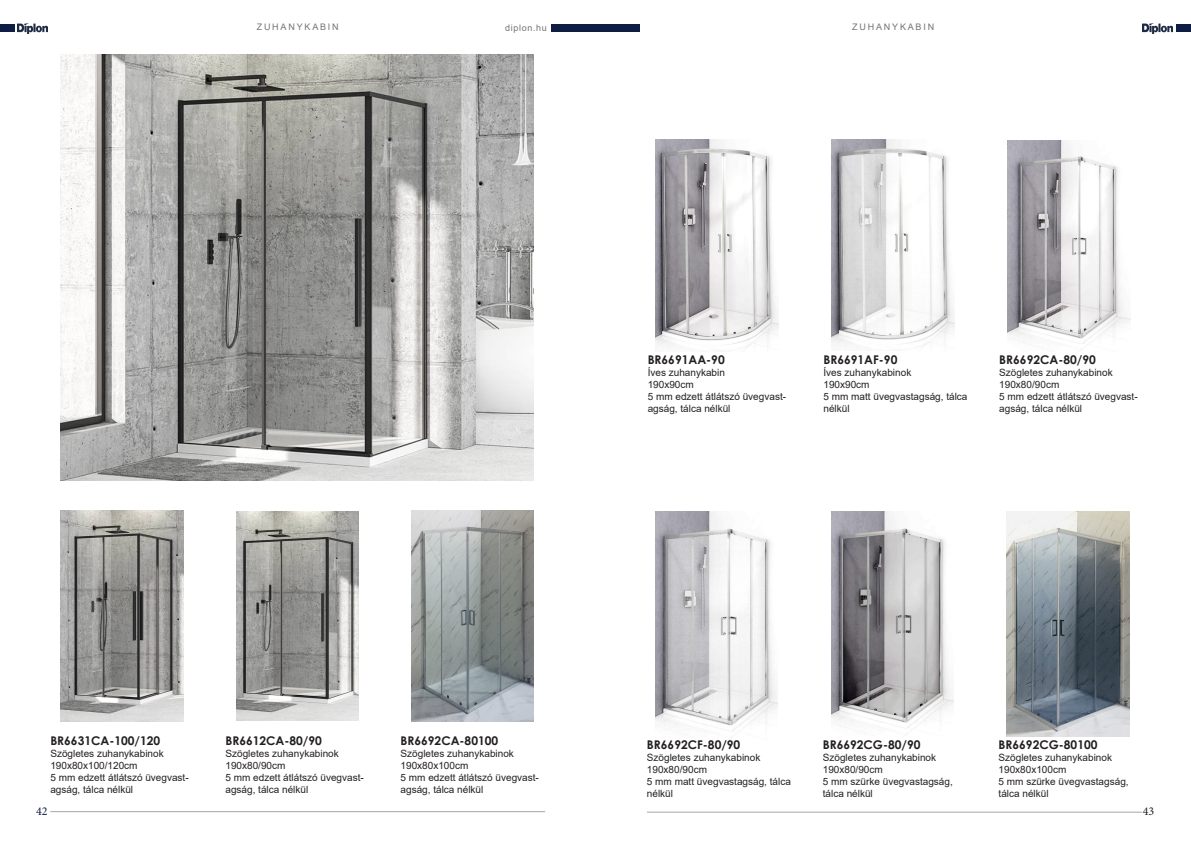
<style>
.page{position:relative;width:1191px;height:842px;background:#fff}
.page>*{position:absolute;margin:0;border:0;box-sizing:border-box;transform-origin:0 0}
.t1{font:700 12px "Century Gothic";color:#231f20}
.t2{font:12px "Minion Pro";color:#0e1d43}
.t3{font:12px "Minion Pro";color:#231f20}
.t4{font:10px/12px "Arial";color:#231f20}
.t5{font:9px "Arial";letter-spacing:.2em;color:#727477}
.t6{font:9px "Arial";letter-spacing:.075em;color:#727477}
</style>
<div class="page">
<img style="left:17px;top:24px;width:30px;height:9px">
<div style="left:0;top:24px;width:15px;height:8px;background:#0e1d43"></div>
<div style="left:551px;top:24px;width:44px;height:8px;background:#0e1d43"></div>
<div style="left:595px;top:24px;width:45px;height:8px;background:#0e1d43"></div>
<hr style="left:50px;top:811px;width:495px;height:1px;background:#a4a8a9">
<img style="left:1142px;top:24px;width:30px;height:9px">
<div style="left:1176px;top:24px;width:15px;height:8px;background:#0e1d43"></div>
<hr style="left:647px;top:812px;width:494px;height:1px;background:#a4a8a9">
<img style="left:656px;top:140px;width:122px;height:211px">
<img style="left:831px;top:140px;width:123px;height:211px">
<img style="left:1007px;top:140px;width:123px;height:210px">
<img style="left:655px;top:511px;width:123px;height:227px">
<img style="left:831px;top:511px;width:122px;height:224px">
<img style="left:1006px;top:511px;width:123px;height:225px">
<img style="left:411px;top:511px;width:123px;height:211px">
<img style="left:236px;top:512px;width:123px;height:208px">
<img style="left:61px;top:511px;width:123px;height:211px">
<img style="left:61px;top:55px;width:473px;height:425px">
<p class="t5" style="left:257px;top:21px;width:84px">ZUHANYKABIN</p>
<p class="t5" style="left:852px;top:21px;width:84px">ZUHANYKABIN</p>
<p class="t6" style="left:505px;top:22px;width:43px">diplon.hu</p>
<p class="t1" style="left:647px;top:351px;width:79px">BR6691AA-90</p>
<p class="t4" style="left:647px;top:366px;width:79px">Íves zuhanykabin</p>
<p class="t4" style="left:647px;top:378px;width:48px">190x90cm</p>
<p class="t4" style="left:647px;top:390px;width:140px">5 mm edzett átlátszó üvegvast&shy;agság, tálca nélkül</p>
<p class="t1" style="left:823px;top:350px;width:75px">BR6691AF-90</p>
<p class="t4" style="left:823px;top:366px;width:89px">Íves zuhanykabinok</p>
<p class="t4" style="left:823px;top:378px;width:48px">190x90cm</p>
<p class="t4" style="left:823px;top:390px;width:145px">5 mm matt üvegvastagság, tálca nélkül</p>
<p class="t1" style="left:999px;top:351px;width:98px">BR6692CA-80/90</p>
<p class="t4" style="left:999px;top:366px;width:115px">Szögletes zuhanykabinok<br>190x80/90cm</p>
<p class="t4" style="left:999px;top:390px;width:140px">5 mm edzett átlátszó üvegvast&shy;agság, tálca nélkül</p>
<p class="t1" style="left:50px;top:731px;width:111px">BR6631CA-100/120</p>
<p class="t4" style="left:50px;top:747px;width:115px">Szögletes zuhanykabinok<br>190x80x100/120cm</p>
<p class="t4" style="left:50px;top:771px;width:140px">5 mm edzett átlátszó üvegvast&shy;agság, tálca nélkül</p>
<p class="t1" style="left:225px;top:731px;width:98px">BR6612CA-80/90</p>
<p class="t4" style="left:225px;top:747px;width:115px">Szögletes zuhanykabinok<br>190x80/90cm</p>
<p class="t4" style="left:225px;top:771px;width:140px">5 mm edzett átlátszó üvegvast&shy;agság, tálca nélkül</p>
<p class="t1" style="left:400px;top:731px;width:99px">BR6692CA-80100</p>
<p class="t4" style="left:400px;top:747px;width:115px">Szögletes zuhanykabinok<br>190x80x100cm</p>
<p class="t4" style="left:400px;top:771px;width:140px">5 mm edzett átlátszó üvegvast&shy;agság, tálca nélkül</p>
<p class="t1" style="left:647px;top:735px;width:95px">BR6692CF-80/90</p>
<p class="t4" style="left:647px;top:751px;width:115px">Szögletes zuhanykabinok<br>190x80/90cm</p>
<p class="t4" style="left:647px;top:775px;width:145px">5 mm matt üvegvastagság, tálca nélkül</p>
<p class="t1" style="left:822px;top:735px;width:99px">BR6692CG-80/90</p>
<p class="t4" style="left:822px;top:751px;width:115px">Szögletes zuhanykabinok<br>190x80/90cm</p>
<p class="t4" style="left:822px;top:775px;width:132px">5 mm szürke üvegvastagság, tálca nélkül</p>
<p class="t1" style="left:998px;top:735px;width:100px">BR6692CG-80100</p>
<p class="t4" style="left:998px;top:751px;width:115px">Szögletes zuhanykabinok<br>190x80x100cm</p>
<p class="t4" style="left:998px;top:775px;width:132px">5 mm szürke üvegvastagság, tálca nélkül</p>
<p class="t2" style="left:36px;top:803px;width:13px">42</p>
<p class="t3" style="left:1142px;top:803px;width:13px">43</p>
</div>
